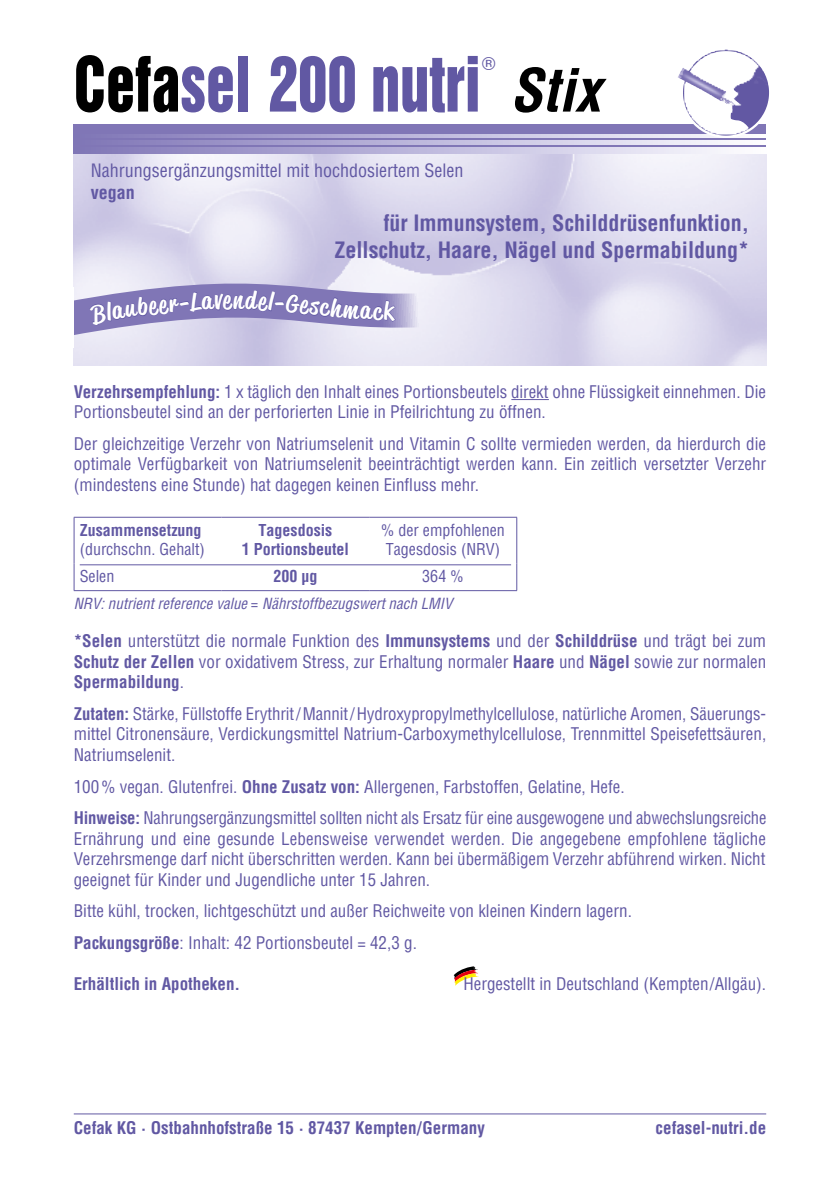
<style>
.page{position:relative;width:840px;height:1191px;background:#fff}
.page>*{position:absolute;margin:0;border:0;box-sizing:border-box;transform-origin:0 0}
.t1{font:69.6px "Helvetica Inserat LT Pro";color:#6158a3;scale:.83 1}
.t2{font:italic 700 condensed 58px "Helvetica LT Pro";color:#000}
.t3{font:500 24px "Reklame Script";color:#fff}
.t4{font:700 condensed 22px/26.4px "Helvetica LT Pro";color:#6158a3;text-align:right}
.t5{font:condensed 18px "Helvetica LT Pro";color:#6158a3}
.t6{font:700 condensed 18px "Helvetica LT Pro";color:#6158a3}
.t7{font:18px "Helvetica";color:#6158a3}
.t8{font:condensed 17px/20.4px "Helvetica LT Pro";color:#6158a3;text-align:justify}
.t9{font:700 condensed 17px "Helvetica LT Pro";color:#6158a3}
.t10{font:condensed 16px/19.2px "Helvetica LT Pro";color:#6158a3}
.t11{font:700 condensed 16px/19.2px "Helvetica LT Pro";color:#6158a3;text-align:center}
.t12{font:italic condensed 15px "Helvetica LT Pro";color:#6158a3}
.s1{color:#000}
.s2{font-weight:700}
</style>
<div class="page">
<div style="left:74px;top:125px;width:691px;height:28px;background:#8076b6"></div>
<svg style="left:134px;top:147px;width:631px;height:6px;background:#c3bede"></svg>
<svg style="left:134px;top:140px;width:631px;height:5px;background:#c3bede"></svg>
<svg style="left:134px;top:135px;width:631px;height:2px"></svg>
<svg style="left:680px;top:47px;width:90px;height:91px"></svg>
<img style="left:699px;top:50px;width:26px;height:8px">
<hr style="left:511px;top:399px;width:37px;height:1px;background:#6158a3">
<hr style="left:74px;top:590px;width:147px;height:1px;background:#6158a3">
<hr style="left:221px;top:590px;width:148px;height:1px;background:#6158a3">
<svg style="left:74px;top:517px;width:443px;height:73px"></svg>
<hr style="left:369px;top:590px;width:148px;height:1px;background:#6158a3">
<hr style="left:80px;top:564px;width:431px;height:1px;background:#6158a3">
<svg style="left:453px;top:966px;width:25px;height:20px"></svg>
<hr style="left:74px;top:1113px;width:691px;height:1px;background:#6158a3">
<svg style="left:73px;top:275px;width:371px;height:73px;background:#bab4d8"></svg>
<h1 class="t1" style="left:74px;top:43px;width:491px"><span class="s1">Cefa</span>sel 200 nutri</h1>
<p class="t7" style="left:482px;top:49px;width:15px">®</p>
<h2 class="t2" style="left:509px;top:52px;width:92px">Stix</h2>
<p class="t5" style="left:91px;top:160px;width:374px">Nahrungsergänzungsmittel mit hochdosiertem Selen</p>
<p class="t6" style="left:91px;top:180px;width:45px">vegan</p>
<p class="t4" style="left:334px;top:209px;width:416px">für Immunsystem, Schilddrüsenfunktion,<br>Zellschutz, Haare, Nägel und Spermabildung*</p>
<h3 class="t3" style="left:288px;top:286px;width:57px;rotate:6deg">Gesch</h3>
<p class="t8" style="left:74px;top:381px;width:693px"><span class="s2">Verzehrsempfehlung:</span> 1 x täglich den Inhalt eines Portionsbeutels direkt ohne Flüssigkeit einnehmen. Die<br>Portionsbeutel sind an der perforierten Linie in Pfeilrichtung zu öffnen.</p>
<p class="t8" style="left:74px;top:433px;width:693px">Der gleichzeitige Verzehr von Natriumselenit und Vitamin C sollte vermieden werden, da hierdurch die optimale Verfügbarkeit von Natriumselenit beeinträchtigt werden kann. Ein zeitlich versetzter Verzehr (mindestens eine Stunde) hat dagegen keinen Einfluss mehr.</p>
<p class="t11" style="left:80px;top:520px;width:123px">Zusammensetzung</p>
<p class="t10" style="left:80px;top:539px;width:126px">(durchschn. Gehalt)</p>
<p class="t11" style="left:242px;top:520px;width:109px">Tagesdosis<br>1 Portionsbeutel</p>
<p class="t10" style="left:381px;top:520px;width:125px">% der empfohlenen<br>Tagesdosis (NRV)</p>
<p class="t10" style="left:80px;top:566px;width:36px">Selen</p>
<p class="t11" style="left:273px;top:566px;width:45px">200 µg</p>
<p class="t10" style="left:422px;top:566px;width:43px">364 %</p>
<p class="t12" style="left:74px;top:594px;width:380px">NRV: nutrient reference value = Nährstoffbezugswert nach LMIV</p>
<p class="t8" style="left:74px;top:631px;width:693px"><span class="s2">*Selen</span> unterstützt die normale Funktion des <span class="s2">Immunsystems</span> und der <span class="s2">Schilddrüse</span> und trägt bei zum <span class="s2">Schutz der Zellen</span> vor oxidativem Stress, zur Erhaltung normaler <span class="s2">Haare</span> und <span class="s2">Nägel</span> sowie zur normalen <span class="s2">Spermabildung</span>.</p>
<p class="t8" style="left:74px;top:703px;width:693px"><span class="s2">Zutaten:</span> Stärke, Füllstoffe Erythrit/Mannit/Hydroxypropylmethylcellulose, natürliche Aromen, Säuerungs&shy;mittel Citronensäure, Verdickungsmittel Natrium-Carboxymethylcellulose, Trennmittel Speisefettsäuren, Natriumselenit.</p>
<p class="t8" style="left:74px;top:770px;width:693px;line-height:31.8px">100% vegan. Glutenfrei. <span class="s2">Ohne Zusatz von:</span> Allergenen, Farbstoffen, Gelatine, Hefe.<br><span class="s2">Hinweise:</span> Nahrungsergänzungsmittel sollten nicht als Ersatz für eine ausgewogene und abwechslungsreiche</p>
<p class="t8" style="left:74px;top:828px;width:693px">Ernährung und eine gesunde Lebensweise verwendet werden. Die angegebene empfohlene tägliche Verzehrsmenge darf nicht überschritten werden. Kann bei übermäßigem Verzehr abführend wirken. Nicht geeignet für Kinder und Jugendliche unter 15 Jahren.</p>
<p class="t8" style="left:74px;top:895px;width:559px;line-height:31.8px">Bitte kühl, trocken, lichtgeschützt und außer Reichweite von kleinen Kindern lagern.<br><span class="s2">Packungsgröße</span>: Inhalt: 42 Portionsbeutel = 42,3 g.</p>
<p class="t9" style="left:74px;top:972px;width:168px">Erhältlich in Apotheken.</p>
<p class="t8" style="left:463px;top:973px;width:304px">Hergestellt in Deutschland (Kempten/Allgäu).</p>
<p class="t9" style="left:74px;top:1116px;width:412px">Cefak KG · Ostbahnhofstraße 15 · 87437 Kempten/Germany</p>
<p class="t9" style="left:655px;top:1116px;width:112px">cefasel-nutri.de</p>
</div>
